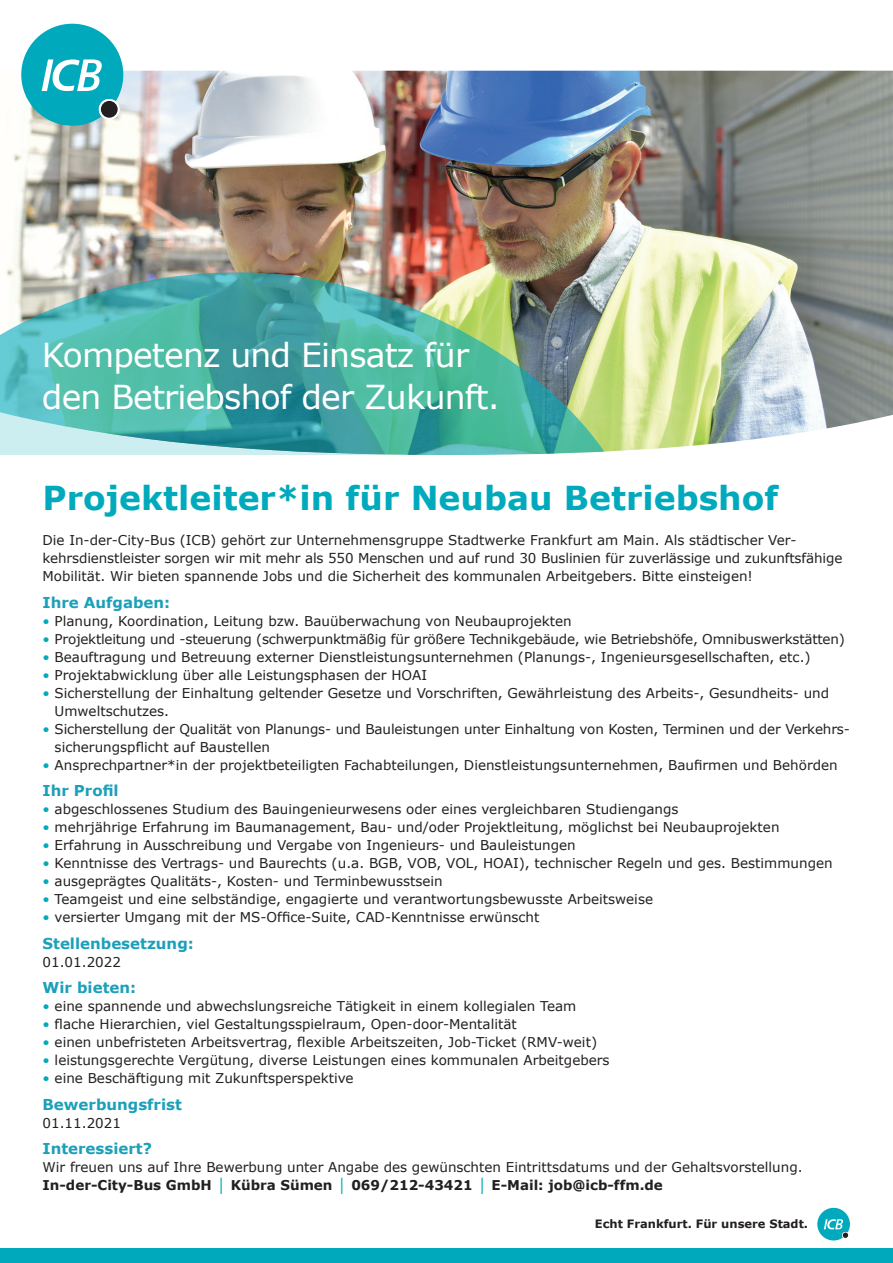
<style>
.page{position:relative;width:893px;height:1263px;background:#fff}
.page>*{position:absolute;margin:0;border:0;box-sizing:border-box;transform-origin:0 0}
.t1{font:33px/42px "Verdana";letter-spacing:-.025em;color:#fff}
.t2{font:700 33px "Verdana";color:#00aabc}
.t3{font:700 15px "Verdana";color:#1ca0b9}
.t4{font:13.5px/18px "Verdana";color:#231f20}
.t5{font:700 11.55px "Verdana";color:#231f20}
.s1{color:#00aabc}
.s2{font-weight:700}
.s3{font-weight:700;color:#00aabc}
</style>
<div class="page">
<div style="left:817px;top:1208px;width:33px;height:32px;background:#00aabc;border-radius:50%"></div>
<svg style="left:824px;top:1219px;width:24px;height:19px"></svg>
<div style="left:0;top:1248px;width:893px;height:15px;background:#00aabc"></div>
<img style="left:6px;top:71px;width:887px;height:381px">
<img style="left:0;top:272px;width:604px;height:183px">
<div style="left:21px;top:24px;width:102px;height:102px;background:#00aabc;border-radius:50%"></div>
<svg style="left:99px;top:99px;width:21px;height:21px"></svg>
<svg style="left:99px;top:99px;width:20px;height:21px"></svg>
<div style="left:101px;top:101px;width:17px;height:17px;background:#231f20;border-radius:50%"></div>
<svg style="left:42px;top:59px;width:60px;height:32px"></svg>
<svg style="left:0;top:409px;width:443px;height:46px;background:#63b7b6"></svg>
<h1 class="t1" style="left:42px;top:333px;width:459px">Kompetenz und Einsatz für den Betriebshof der Zukunft.</h1>
<h1 class="t2" style="left:43px;top:475px;width:737px">Projektleiter*in für Neubau Betriebshof</h1>
<p class="t4" style="left:43px;top:531px;width:801px">Die In-der-City-Bus (ICB) gehört zur Unternehmensgruppe Stadtwerke Frankfurt am Main. Als städtischer Ver&shy;kehrsdienstleister sorgen wir mit mehr als 550 Menschen und auf rund 30 Buslinien für zuverlässige und zukunftsfähige<br>Mobilität. Wir bieten spannende Jobs und die Sicherheit des kommunalen Arbeitgebers. Bitte einsteigen!</p>
<p class="t3" style="left:43px;top:591px;width:129px">Ihre Aufgaben:</p>
<p class="t4" style="left:43px;top:611px;width:531px"><span class="s1">•</span> Planung, Koordination, Leitung bzw. Bauüberwachung von Neubauprojekten</p>
<p class="t4" style="left:43px;top:629px;width:804px"><span class="s1">•</span> Projektleitung und -steuerung (schwerpunktmäßig für größere Technikgebäude, wie Betriebshöfe, Omnibuswerkstätten)</p>
<p class="t4" style="left:43px;top:647px;width:770px"><span class="s1">•</span> Beauftragung und Betreuung externer Dienstleistungsunternehmen (Planungs-, Ingenieursgesellschaften, etc.)</p>
<p class="t4" style="left:43px;top:665px;width:386px"><span class="s1">•</span> Projektabwicklung über alle Leistungsphasen der HOAI</p>
<p class="t4" style="left:55px;top:683px;width:776px;text-indent:-12px"><span class="s1">•</span> Sicherstellung der Einhaltung geltender Gesetze und Vorschriften, Gewährleistung des Arbeits-, Gesundheits- und<br>Umweltschutzes.</p>
<p class="t4" style="left:55px;top:719px;width:795px;text-indent:-12px"><span class="s1">•</span> Sicherstellung der Qualität von Planungs- und Bauleistungen unter Einhaltung von Kosten, Terminen und der Verkehrs&shy;sicherungspflicht auf Baustellen</p>
<p class="t4" style="left:43px;top:755px;width:797px"><span class="s1">•</span> Ansprechpartner*in der projektbeteiligten Fachabteilungen, Dienstleistungsunternehmen, Baufirmen und Behörden</p>
<p class="t3" style="left:43px;top:780px;width:78px">Ihr Profil</p>
<p class="t4" style="left:43px;top:800px;width:637px"><span class="s1">•</span> abgeschlossenes Studium des Bauingenieurwesens oder eines vergleichbaren Studiengangs</p>
<p class="t4" style="left:43px;top:818px;width:738px"><span class="s1">•</span> mehrjährige Erfahrung im Baumanagement, Bau- und/oder Projektleitung, möglichst bei Neubauprojekten</p>
<p class="t4" style="left:43px;top:836px;width:535px"><span class="s1">•</span> Erfahrung in Ausschreibung und Vergabe von Ingenieurs- und Bauleistungen</p>
<p class="t4" style="left:43px;top:854px;width:792px"><span class="s1">•</span> Kenntnisse des Vertrags- und Baurechts (u.a. BGB, VOB, VOL, HOAI), technischer Regeln und ges. Bestimmungen</p>
<p class="t4" style="left:43px;top:872px;width:402px"><span class="s1">•</span> ausgeprägtes Qualitäts-, Kosten- und Terminbewusstsein</p>
<p class="t4" style="left:43px;top:890px;width:612px"><span class="s1">•</span> Teamgeist und eine selbständige, engagierte und verantwortungsbewusste Arbeitsweise</p>
<p class="t4" style="left:43px;top:908px;width:498px"><span class="s1">•</span> versierter Umgang mit der MS-Office-Suite, CAD-Kenntnisse erwünscht</p>
<p class="t3" style="left:43px;top:932px;width:153px">Stellenbesetzung:</p>
<p class="t4" style="left:43px;top:952px;width:80px">01.01.2022</p>
<p class="t3" style="left:43px;top:977px;width:95px">Wir bieten:</p>
<p class="t4" style="left:43px;top:997px;width:535px"><span class="s1">•</span> eine spannende und abwechslungsreiche Tätigkeit in einem kollegialen Team</p>
<p class="t4" style="left:43px;top:1015px;width:476px"><span class="s1">•</span> flache Hierarchien, viel Gestaltungsspielraum, Open-door-Mentalität</p>
<p class="t4" style="left:43px;top:1033px;width:556px"><span class="s1">•</span> einen unbefristeten Arbeitsvertrag, flexible Arbeitszeiten, Job-Ticket (RMV-weit)</p>
<p class="t4" style="left:43px;top:1051px;width:569px"><span class="s1">•</span> leistungsgerechte Vergütung, diverse Leistungen eines kommunalen Arbeitgebers</p>
<p class="t4" style="left:43px;top:1069px;width:313px"><span class="s1">•</span> eine Beschäftigung mit Zukunftsperspektive</p>
<p class="t3" style="left:43px;top:1093px;width:141px">Bewerbungsfrist</p>
<p class="t4" style="left:43px;top:1113px;width:80px">01.11.2021</p>
<p class="t3" style="left:43px;top:1138px;width:111px">Interessiert?</p>
<p class="t4" style="left:43px;top:1158px;width:762px">Wir freuen uns auf Ihre Bewerbung unter Angabe des gewünschten Eintrittsdatums und der Gehaltsvorstellung.<br><span class="s2">In-der-City-Bus GmbH</span> <span class="s3">│</span> <span class="s2">Kübra Sümen</span> <span class="s3">│</span> <span class="s2">069/212-43421</span> <span class="s3">│</span> <span class="s2">E-Mail: job@icb-ffm.de</span></p>
<p class="t5" style="left:595px;top:1215px;width:215px">Echt Frankfurt. Für unsere Stadt.</p>
</div>
